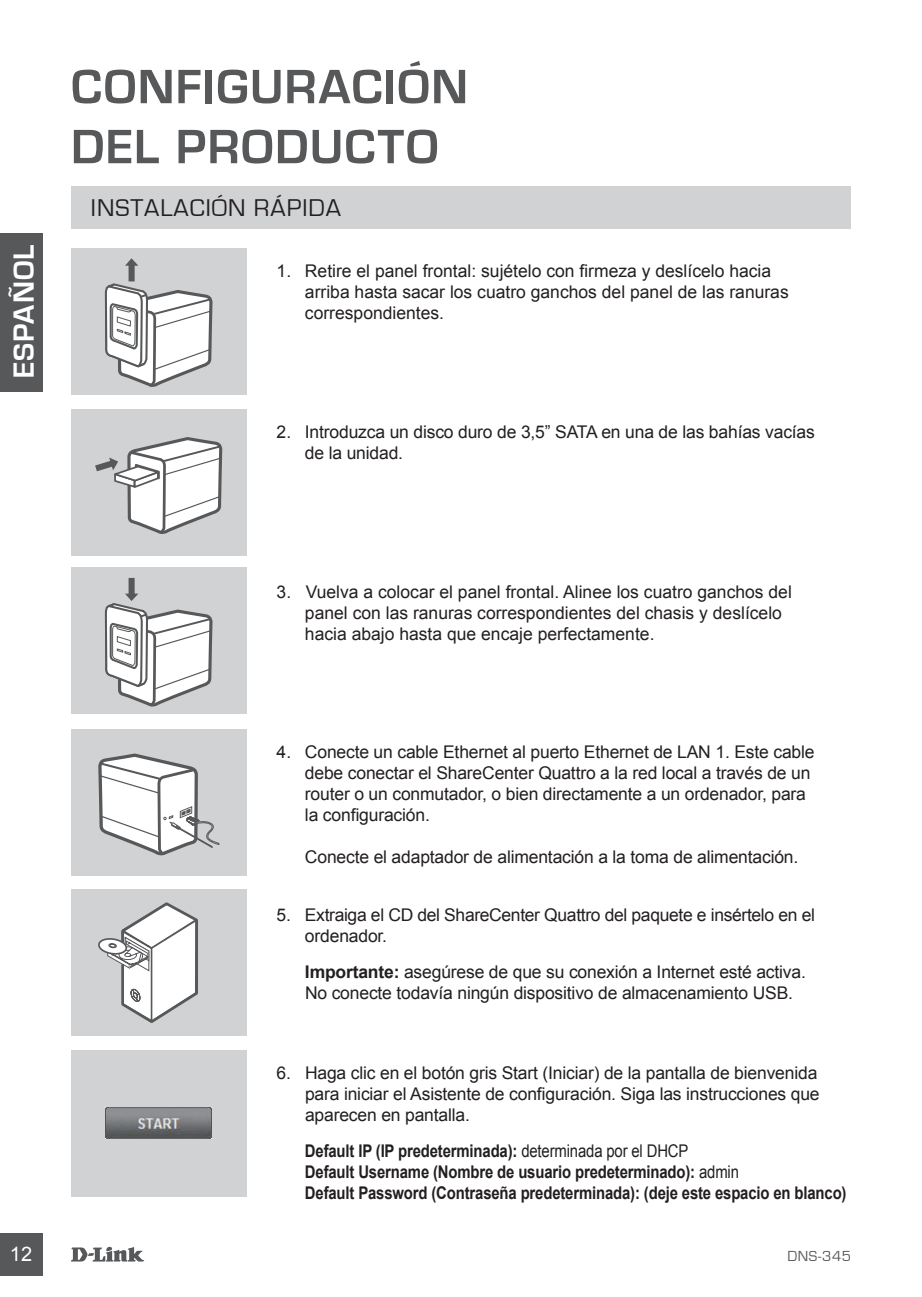
<style>
.page{position:relative;width:922px;height:1297px;background:#fff}
.page>*{position:absolute;margin:0;border:0;box-sizing:border-box;transform-origin:0 0}
.t1{font:700 50px/60px "Eurostile";letter-spacing:.025em;color:#57585a}
.t2{font:700 30px "Eurostile";letter-spacing:.03em;color:#fff}
.t3{font:25px "Eurostile";letter-spacing:.04em;color:#231f20}
.t4{font:20px "Arial";color:#fff}
.t5{font:17.5px/21px "Arial";letter-spacing:-.01em;color:#231f20}
.t6{font:700 17.5px/21px "Arial";letter-spacing:-.01em;color:#231f20;scale:.85 1}
.t7{font:15px "Eurostile";color:#57585a}
.s1{font-weight:700}
.s2{font-weight:400}
</style>
<div class="page">
<svg style="left:71px;top:1247px;width:73px;height:14px"></svg>
<div style="left:0;top:1233px;width:43px;height:43px;background:#57585a"></div>
<div style="left:0;top:233px;width:43px;height:159px;background:#57585a"></div>
<div style="left:71px;top:187px;width:779px;height:42px;background:#d1d2d4"></div>
<div style="left:71px;top:889px;width:175px;height:147px;background:#d1d2d4"></div>
<div style="left:71px;top:1050px;width:175px;height:146px;background:#d1d2d4"></div>
<img style="left:106px;top:1108px;width:106px;height:30px">
<svg style="left:98px;top:902px;width:100px;height:121px"></svg>
<div style="left:71px;top:248px;width:175px;height:146px;background:#d1d2d4"></div>
<svg style="left:104px;top:258px;width:109px;height:129px"></svg>
<div style="left:71px;top:729px;width:175px;height:147px;background:#d1d2d4"></div>
<svg style="left:98px;top:753px;width:121px;height:103px"></svg>
<div style="left:71px;top:568px;width:175px;height:146px;background:#d1d2d4"></div>
<svg style="left:104px;top:578px;width:109px;height:129px"></svg>
<div style="left:71px;top:409px;width:175px;height:146px;background:#d1d2d4"></div>
<svg style="left:95px;top:437px;width:128px;height:97px"></svg>
<h2 class="t2" style="left:7px;top:378px;width:134px;rotate:-90deg">ESPAÑOL</h2>
<h1 class="t1" style="left:71px;top:58px;width:398px">CONFIGURACIÓN<br>DEL PRODUCTO</h1>
<h3 class="t3" style="left:91px;top:194px;width:251px">INSTALACIÓN RÁPIDA</h3>
<p class="t5" style="left:305px;top:261px;width:485px;text-indent:-28px">1. Retire el panel frontal: sujételo con firmeza y deslícelo hacia arriba hasta sacar los cuatro ganchos del panel de las ranuras correspondientes.</p>
<p class="t5" style="left:305px;top:421px;width:511px;text-indent:-28px">2. Introduzca un disco duro de 3,5” SATA en una de las bahías vacías de la unidad.</p>
<p class="t5" style="left:305px;top:581px;width:488px;text-indent:-28px">3. Vuelva a colocar el panel frontal. Alinee los cuatro ganchos del panel con las ranuras correspondientes del chasis y deslícelo hacia abajo hasta que encaje perfectamente.</p>
<p class="t5" style="left:305px;top:742px;width:511px;text-indent:-28px">4. Conecte un cable Ethernet al puerto Ethernet de LAN 1. Este cable debe conectar el ShareCenter Quattro a la red local a través de un router o un conmutador, o bien directamente a un ordenador, para la configuración.</p>
<p class="t5" style="left:305px;top:847px;width:495px">Conecte el adaptador de alimentación a la toma de alimentación.</p>
<p class="t5" style="left:305px;top:905px;width:511px;text-indent:-28px">5. Extraiga el CD del ShareCenter Quattro del paquete e insértelo en el ordenador.</p>
<p class="t5" style="left:305px;top:962px;width:502px"><span class="s1">Importante:</span> asegúrese de que su conexión a Internet esté activa.<br>No conecte todavía ningún dispositivo de almacenamiento USB.</p>
<p class="t5" style="left:305px;top:1062px;width:516px;text-indent:-28px">6. Haga clic en el botón gris Start (Iniciar) de la pantalla de bienvenida para iniciar el Asistente de configuración. Siga las instrucciones que aparecen en pantalla.</p>
<p class="t6" style="left:305px;top:1141px;width:638px">Default IP (IP predeterminada): <span class="s2">determinada por el DHCP<br></span>Default Username (Nombre de usuario predeterminado): <span class="s2">admin<br></span>Default Password (Contraseña predeterminada): (deje este espacio en blanco)</p>
<p class="t4" style="left:10px;top:1241px;width:24px">12</p>
<p class="t7" style="left:787px;top:1248px;width:65px">DNS-345</p>
</div>
